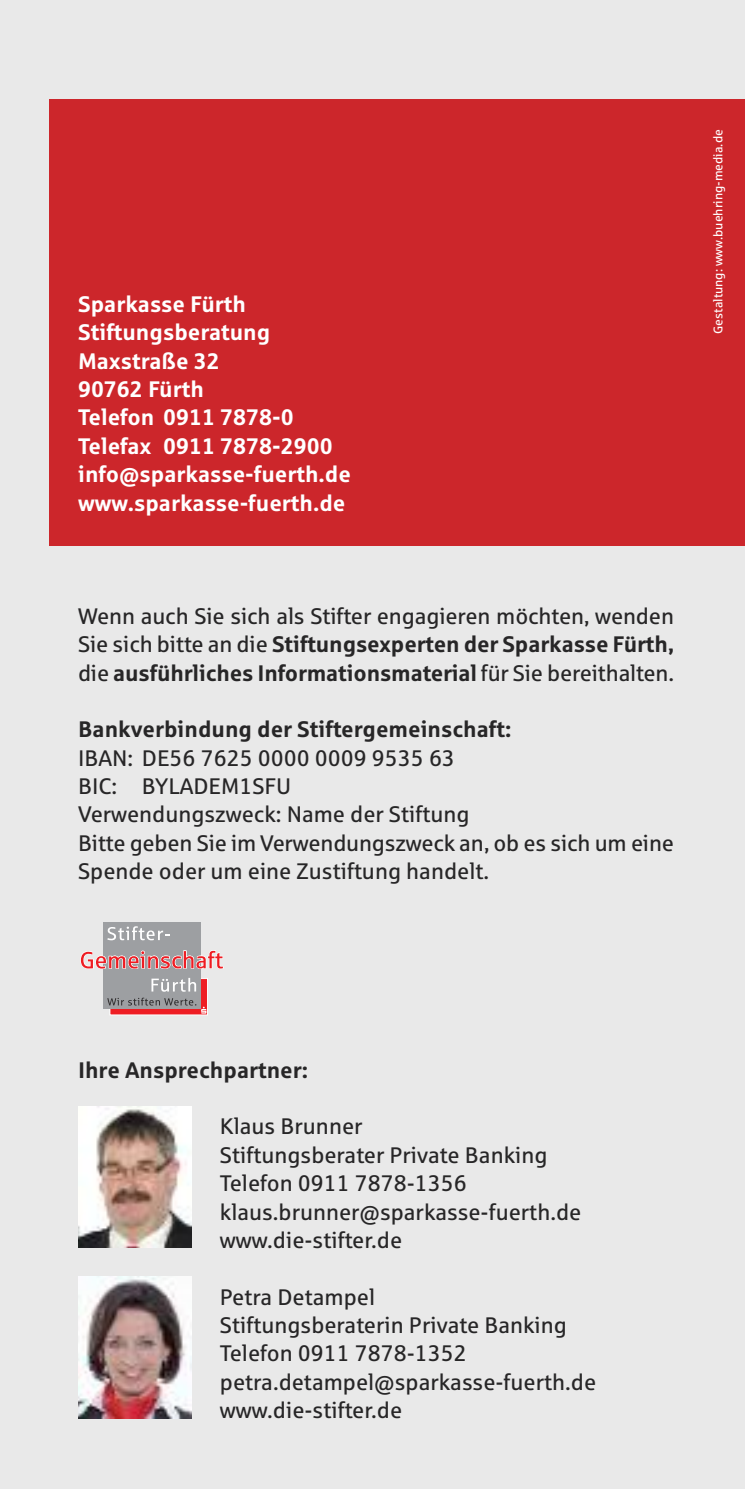
<style>
.page{position:relative;width:745px;height:1489px;background:#fff}
.page>*{position:absolute;margin:0;border:0;box-sizing:border-box;transform-origin:0 0}
.t1{font:22.5px/28.2px "Sparkasse Rg";color:#272627}
.t2{font:700 22.5px/28.2px "Sparkasse Rg";color:#fff}
.t3{font:700 22.5px "Sparkasse Rg";color:#272627}
.t4{font:12.5px "Sparkasse Rg";color:#fff}
.s1{font-weight:700}
</style>
<div class="page">
<div style="left:0;top:0;width:744px;height:1488px;background:#e9e9e9"></div>
<div style="left:50px;top:99px;width:694px;height:447px;background:#cc262b"></div>
<img style="left:78px;top:1106px;width:113px;height:141px">
<img style="left:78px;top:1276px;width:113px;height:141px">
<div style="left:103px;top:922px;width:98px;height:86px;background:#9d9fa2"></div>
<svg style="left:107px;top:926px;width:63px;height:14px"></svg>
<svg style="left:151px;top:977px;width:45px;height:14px"></svg>
<svg style="left:80px;top:950px;width:143px;height:18px"></svg>
<svg style="left:107px;top:997px;width:99px;height:16px"></svg>
<p class="t2" style="left:78px;top:292px;width:274px">Sparkasse Fürth<br>Stiftungsberatung<br>Maxstraße 32<br>90762 Fürth<br>Telefon 0911 7878-0<br>Telefax 0911 7878-2900 info@sparkasse-fuerth.de www.sparkasse-fuerth.de</p>
<p class="t1" style="left:78px;top:604px;width:597px;text-align:justify">Wenn auch Sie sich als Stifter engagieren möchten, wenden Sie sich bitte an die <span class="s1">Stiftungsexperten der Sparkasse Fürth, </span>die <span class="s1">ausführliches Informationsmaterial</span> für Sie bereithalten.</p>
<p class="t3" style="left:78px;top:722px;width:434px">Bankverbindung der Stiftergemeinschaft:</p>
<p class="t1" style="left:78px;top:746px;width:597px">IBAN: DE56 7625 0000 0009 9535 63<br>BIC: BYLADEM1SFU<br>Verwendungszweck: Name der Stiftung<br>Bitte geben Sie im Verwendungszweck an, ob es sich um eine Spende oder um eine Zustiftung handelt.</p>
<p class="t4" style="left:713px;top:333px;width:206px;rotate:-90deg">Gestaltung: www.buehring-media.de</p>
<p class="t3" style="left:78px;top:1062px;width:231px">Ihre Ansprechpartner:</p>
<p class="t1" style="left:220px;top:1114px;width:362px">Klaus Brunner<br>Stiftungsberater Private Banking<br>Telefon 0911 7878-1356 klaus.brunner@sparkasse-fuerth.de www.die-stifter.de</p>
<p class="t1" style="left:220px;top:1284px;width:377px">Petra Detampel<br>Stiftungsberaterin Private Banking<br>Telefon 0911 7878-1352 petra.detampel@sparkasse-fuerth.de www.die-stifter.de</p>
</div>
